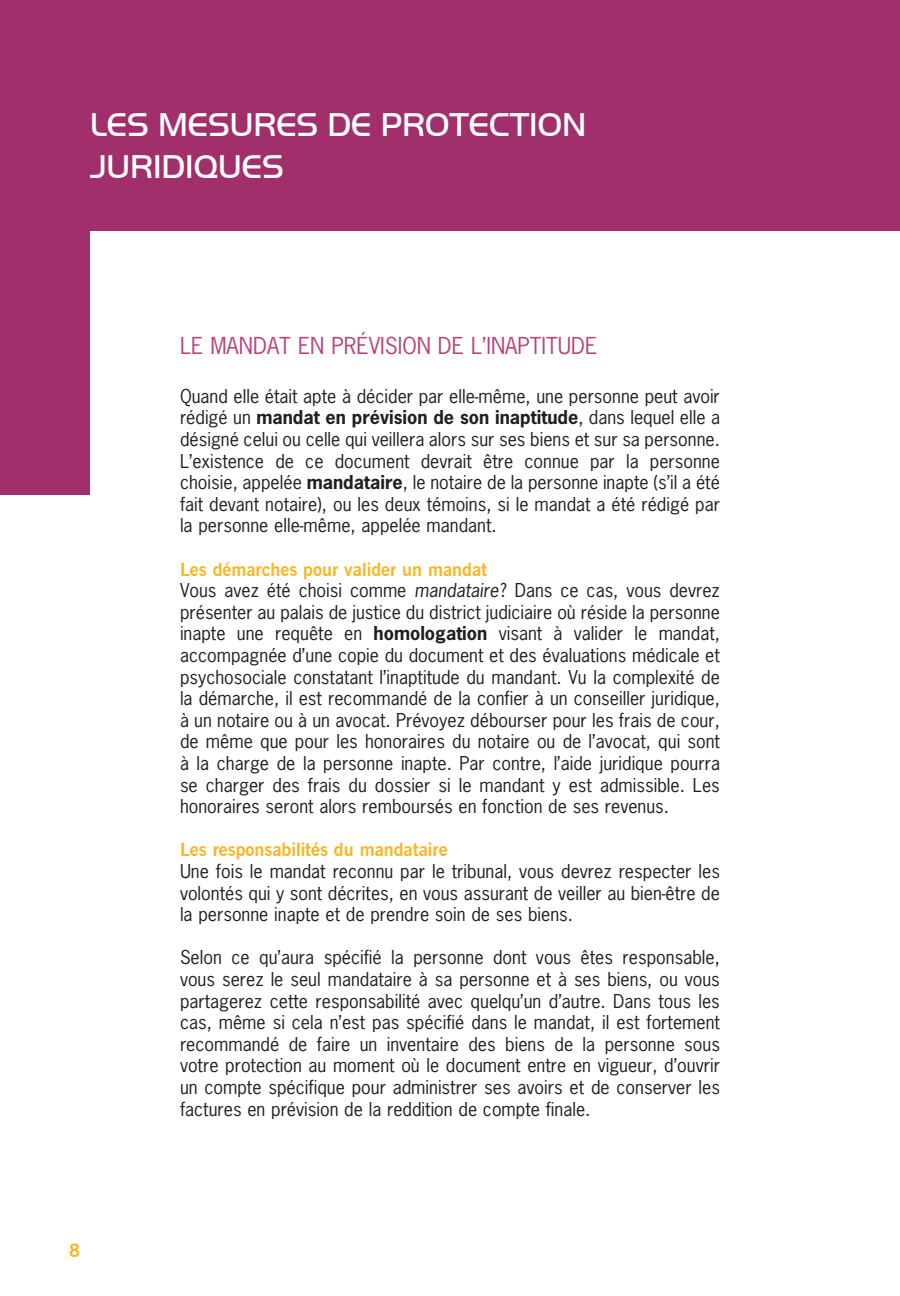
<style>
.page{position:relative;width:900px;height:1296px;background:#fff}
.page>*{position:absolute;margin:0;border:0;box-sizing:border-box;transform-origin:0 0}
.t1{font:34px/42px "Handel Got D Ligh";color:#fff}
.t2{font:22px "News Gothic";color:#bb417b}
.t3{font:18px/21.6px "News Gothic";color:#231f20;text-align:justify}
.t4{font:700 18px "News Gothic BT";color:#fcb420}
.s1{font-weight:700}
.s2{font-style:italic}
</style>
<div class="page">
<div style="left:0;top:0;width:900px;height:495px;background:#a12f6b"></div>
<div style="left:90px;top:232px;width:810px;height:668px;background:#fff"></div>
<h1 class="t1" style="left:90px;top:104px;width:498px">LES MESURES DE PROTECTION<br>JURIDIQUES</h1>
<p class="t4" style="left:69px;top:1240px;width:12px">8</p>
<h1 class="t2" style="left:180px;top:331px;width:419px">LE MANDAT EN PRÉVISION DE L’INAPTITUDE</h1>
<p class="t3" style="left:180px;top:385px;width:542px">Quand elle était apte à décider par elle-même, une personne peut avoir rédigé un <span class="s1">mandat en prévision de son inaptitude</span>, dans lequel elle a désigné celui ou celle qui veillera alors sur ses biens et sur sa personne .<br>L’existence de ce document devrait être connue par la personne choisie, appelée <span class="s1">mandataire</span>, le notaire de la personne inapte (s’il a été fait devant notaire), ou les deux témoins, si le mandat a été rédigé par la personne elle-même, appelée mandant .</p>
<h2 class="t4" style="left:180px;top:558px;width:309px">Les démarches pour valider un mandat</h2>
<p class="t3" style="left:180px;top:580px;width:542px">Vous avez été choisi comme <span class="s2">mandataire</span>? Dans ce cas, vous devrez présenter au palais de justice du district judiciaire où réside la personne inapte une requête en <span class="s1">homologation</span> visant à valider le mandat, accompagnée d’une copie du document et des évaluations médicale et psychosociale constatant l’inaptitude du mandant . Vu la complexité de la démarche, il est recommandé de la confier à un conseiller juridique, à un notaire ou à un avocat . Prévoyez débourser pour les frais de cour, de même que pour les honoraires du notaire ou de l’avocat, qui sont à la charge de la personne inapte . Par contre, l’aide juridique pourra se charger des frais du dossier si le mandant y est admissible . Les honoraires seront alors remboursés en fonction de ses revenus .</p>
<h2 class="t4" style="left:180px;top:839px;width:269px">Les responsabilités du mandataire</h2>
<p class="t3" style="left:180px;top:860px;width:542px">Une fois le mandat reconnu par le tribunal, vous devrez respecter les volontés qui y sont décrites, en vous assurant de veiller au bien-être de la personne inapte et de prendre soin de ses biens .</p>
<p class="t3" style="left:180px;top:947px;width:542px">Selon ce qu’aura spécifié la personne dont vous êtes responsable, vous serez le seul mandataire à sa personne et à ses biens, ou vous partagerez cette responsabilité avec quelqu’un d’autre . Dans tous les cas, même si cela n’est pas spécifié dans le mandat, il est fortement recommandé de faire un inventaire des biens de la personne sous votre protection au moment où le document entre en vigueur, d’ouvrir un compte spécifique pour administrer ses avoirs et de conserver les factures en prévision de la reddition de compte finale .</p>
</div>
